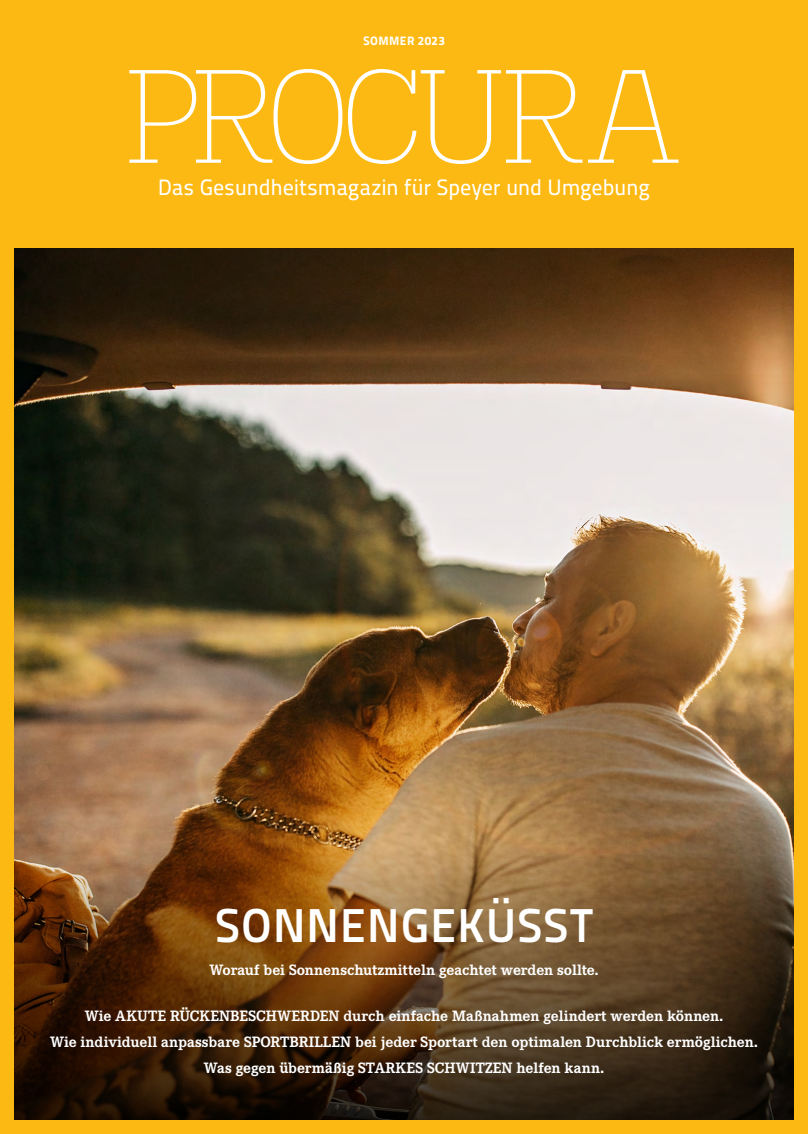
<style>
.page{position:relative;width:808px;height:1134px;background:#fdb913}
.page>*{position:absolute;margin:0;border:0;box-sizing:border-box;transform-origin:0 0}
.t1{font:134.88px "Madawaska El";letter-spacing:-.015em;color:#fff}
.t2{font:47.5px "Titillium Maps 26 L 750 wt";letter-spacing:.015em;color:#fff}
.t3{font:22.25px "Titillium Maps 26 L 500 wt";letter-spacing:-.01em;color:#fff}
.t4{font:700 15.62px/26.2px "Corporate E";color:#fff;text-align:center}
.t5{font:12.12px "Titillium Maps 26 L 999 wt";letter-spacing:.03em;color:#fff}
</style>
<div class="page">
<img style="left:14px;top:248px;width:780px;height:598px">
<svg style="left:14px;top:846px;width:780px;height:274px;background:#593a1b"></svg>
<p class="t5" style="left:363px;top:31px;width:83px">SOMMER 2023</p>
<h1 class="t1" style="left:126px;top:33px;width:557px">PROCURA</h1>
<h3 class="t3" style="left:158px;top:171px;width:493px">Das Gesundheitsmagazin für Speyer und Umgebung</h3>
<h2 class="t2" style="left:215px;top:889px;width:380px">SONNENGEKÜSST</h2>
<p class="t4" style="left:209px;top:956px;width:391px">Worauf bei Sonnenschutzmitteln geachtet werden sollte.</p>
<p class="t4" style="left:50px;top:1002px;width:709px">Wie AKUTE RÜCKENBESCHWERDEN durch einfache Maßnahmen gelindert werden können.<br>Wie individuell anpassbare SPORTBRILLEN bei jeder Sportart den optimalen Durchblick ermöglichen.<br>Was gegen übermäßig STARKES SCHWITZEN helfen kann.</p>
</div>
